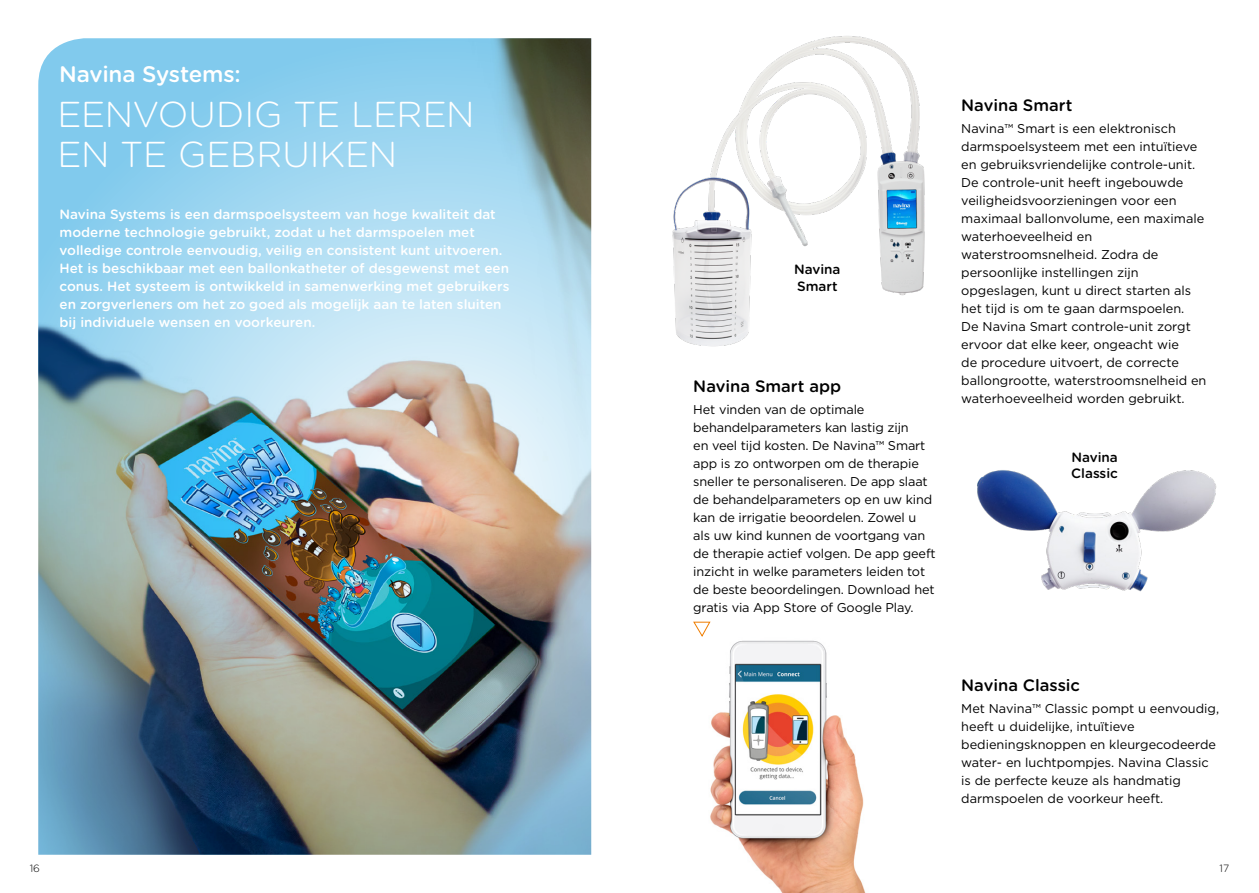
<style>
.page{position:relative;width:1259px;height:893px;background:#fff}
.page>*{position:absolute;margin:0;border:0;box-sizing:border-box;transform-origin:0 0}
.t1{font:300 36px/40.5px "Gotham Rounded";letter-spacing:-.01em;color:#fff}
.t2{font:500 22.5px "Gotham Rounded";letter-spacing:-.005em;color:#fff}
.t3{font:500 16.5px "Gotham Rounded";color:#000}
.t4{font:500 13.5px/18px "Gotham Rounded";color:#fff}
.t5{font:500 13.5px/16.5px "Gotham Rounded";color:#000}
.t6{font:12.75px/18px "Gotham";color:#000}
.t7{font:300 10.5px "Gotham Rounded";color:#000}
</style>
<div class="page">
<img style="left:38px;top:38px;width:553px;height:817px">
<img style="left:977px;top:470px;width:240px;height:122px">
<img style="left:693px;top:621px;width:173px;height:272px">
<img style="left:672px;top:36px;width:253px;height:311px">
<svg style="left:693px;top:622px;width:17px;height:15px"></svg>
<h2 class="t2" style="left:59px;top:58px;width:183px">Navina Systems:</h2>
<h1 class="t1" style="left:57px;top:92px;width:419px">EENVOUDIG TE LEREN<br>EN TE GEBRUIKEN</h1>
<p class="t4" style="left:60px;top:205px;width:451px">Navina Systems is een darmspoelsysteem van hoge kwaliteit dat moderne technologie gebruikt, zodat u het darmspoelen met volledige controle eenvoudig, veilig en consistent kunt uitvoeren.<br>Het is beschikbaar met een ballonkatheter of desgewenst met een conus. Het systeem is ontwikkeld in samenwerking met gebruikers en zorgverleners om het zo goed als mogelijk aan te laten sluiten bij individuele wensen en voorkeuren.</p>
<p class="t5" style="left:794px;top:261px;width:48px">Navina<br>Smart</p>
<p class="t3" style="left:693px;top:374px;width:149px">Navina Smart app</p>
<p class="t6" style="left:693px;top:400px;width:244px">Het vinden van de optimale behandelparameters kan lastig zijn<br>en veel tijd kosten. De Navina™ Smart app is zo ontworpen om de therapie sneller te personaliseren. De app slaat de behandelparameters op en uw kind kan de irrigatie beoordelen. Zowel u als uw kind kunnen de voortgang van de therapie actief volgen. De app geeft inzicht in welke parameters leiden tot de beste beoordelingen. Download het gratis via App Store of Google Play.</p>
<p class="t3" style="left:961px;top:93px;width:113px">Navina Smart</p>
<p class="t6" style="left:961px;top:119px;width:247px">Navina™ Smart is een elektronisch darmspoelsysteem met een intuïtieve en gebruiksvriendelijke controle-unit.<br>De controle-unit heeft ingebouwde veiligheidsvoorzieningen voor een maximaal ballonvolume, een maximale waterhoeveelheid en waterstroomsnelheid. Zodra de persoonlijke instellingen zijn opgeslagen, kunt u direct starten als het tijd is om te gaan darmspoelen.<br>De Navina Smart controle-unit zorgt ervoor dat elke keer, ongeacht wie<br>de procedure uitvoert, de correcte ballongrootte, waterstroomsnelheid en waterhoeveelheid worden gebruikt.</p>
<p class="t5" style="left:1071px;top:448px;width:48px">Navina<br>Classic</p>
<p class="t3" style="left:961px;top:673px;width:120px">Navina Classic</p>
<p class="t6" style="left:961px;top:699px;width:259px">Met Navina™ Classic pompt u eenvoudig, heeft u duidelijke, intuïtieve bedieningsknoppen en kleurgecodeerde water- en luchtpompjes. Navina Classic is de perfecte keuze als handmatig darmspoelen de voorkeur heeft.</p>
<p class="t7" style="left:30px;top:861px;width:12px">16</p>
<p class="t7" style="left:1219px;top:861px;width:11px">17</p>
</div>
